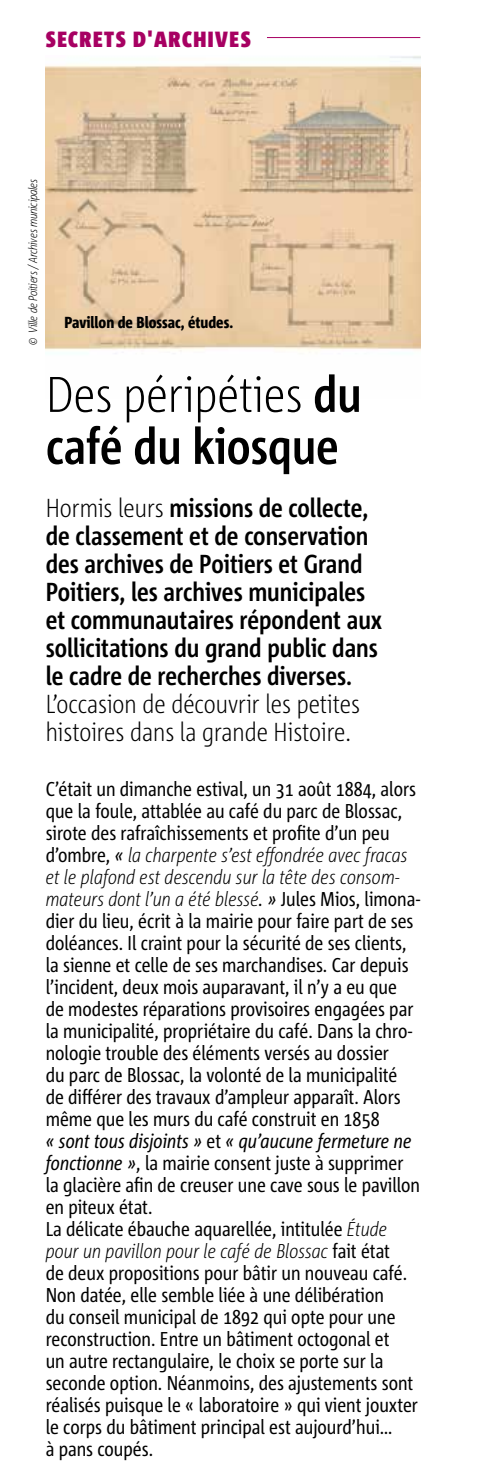
<style>
.page{position:relative;width:477px;height:1474px;background:#fff}
.page>*{position:absolute;margin:0;border:0;box-sizing:border-box;transform-origin:0 0}
.t1{font:700 50px/52px "Corpid C1 Cd";color:#000}
.t2{font:700 26px/28px "Corpid C1 Cd";color:#000}
.t3{font:300 26px/28px "Corpid C1 Cd";color:#000}
.t4{font:900 22px "Corpid C1 Cd";letter-spacing:.07em;color:#a70062}
.t5{font:20px/22px "Corpid C1 Cd";color:#000}
.t6{font:800 16px "Corpid C1 Cd";color:#000}
.t7{font:italic 300 12px "Corpid C1 Cd";letter-spacing:-.02em;color:#000}
.s1{font-weight:300}
.s2{font-style:italic}
.s3{font-weight:300;font-style:italic}
</style>
<div class="page">
<hr style="left:267px;top:37px;width:153px;height:1px;background:#a70062">
<img style="left:46px;top:56px;width:374px;height:298px">
<p class="t4" style="left:46px;top:25px;width:206px">SECRETS D'ARCHIVES</p>
<p class="t7" style="left:25px;top:345px;width:167px;rotate:-90deg">© Ville de Poitiers /Archives municipales</p>
<p class="t6" style="left:64px;top:312px;width:170px">Pavillon de Blossac, études.</p>
<h1 class="t1" style="left:46px;top:367px;width:317px"><span class="s1">Des péripéties</span> du café du kiosque</h1>
<p class="t2" style="left:46px;top:493px;width:338px"><span class="s1">Hormis leurs</span> missions de collecte, de classement et de conservation des archives de Poitiers et Grand Poitiers, les archives municipales et communautaires répondent aux sollicitations du grand public dans le cadre de recherches diverses.</p>
<h2 class="t3" style="left:46px;top:689px;width:315px">L’occasion de découvrir les petites histoires dans la grande Histoire.</h2>
<p class="t5" style="left:46px;top:777px;width:376px">C’était un dimanche estival, un 31 août 1884, alors que la foule, attablée au café du parc de Blossac, sirote des rafraîchissements et profite d’un peu d’ombre, <span class="s2">«</span> <span class="s3">la charpente s’est effondrée avec fracas et le plafond est descendu sur la tête des consom&shy;mateurs dont l’un a été blessé</span><span class="s2">. »</span> Jules Mios, limona&shy;dier du lieu, écrit à la mairie pour faire part de ses doléances. Il craint pour la sécurité de ses clients, la sienne et celle de ses marchandises. Car depuis l’incident, deux mois auparavant, il n’y a eu que<br>de modestes réparations provisoires engagées par la municipalité, propriétaire du café. Dans la chro&shy;nologie trouble des éléments versés au dossier<br>du parc de Blossac, la volonté de la municipalité de différer des travaux d’ampleur apparaît. Alors même que les murs du café construit en 1858<br><span class="s2">« sont tous disjoints »</span> et <span class="s2">« qu’aucune fermeture ne fonctionne »</span>, la mairie consent juste à supprimer la glacière afin de creuser une cave sous le pavillon en piteux état.<br>La délicate ébauche aquarellée, intitulée <span class="s3">Étude pour un pavillon pour le café de Blossac</span> fait état<br>de deux propositions pour bâtir un nouveau café.<br>Non datée, elle semble liée à une délibération<br>du conseil municipal de 1892 qui opte pour une reconstruction. Entre un bâtiment octogonal et<br>un autre rectangulaire, le choix se porte sur la seconde option. Néanmoins, des ajustements sont réalisés puisque le « laboratoire » qui vient jouxter le corps du bâtiment principal est aujourd’hui…<br>à pans coupés.</p>
</div>
